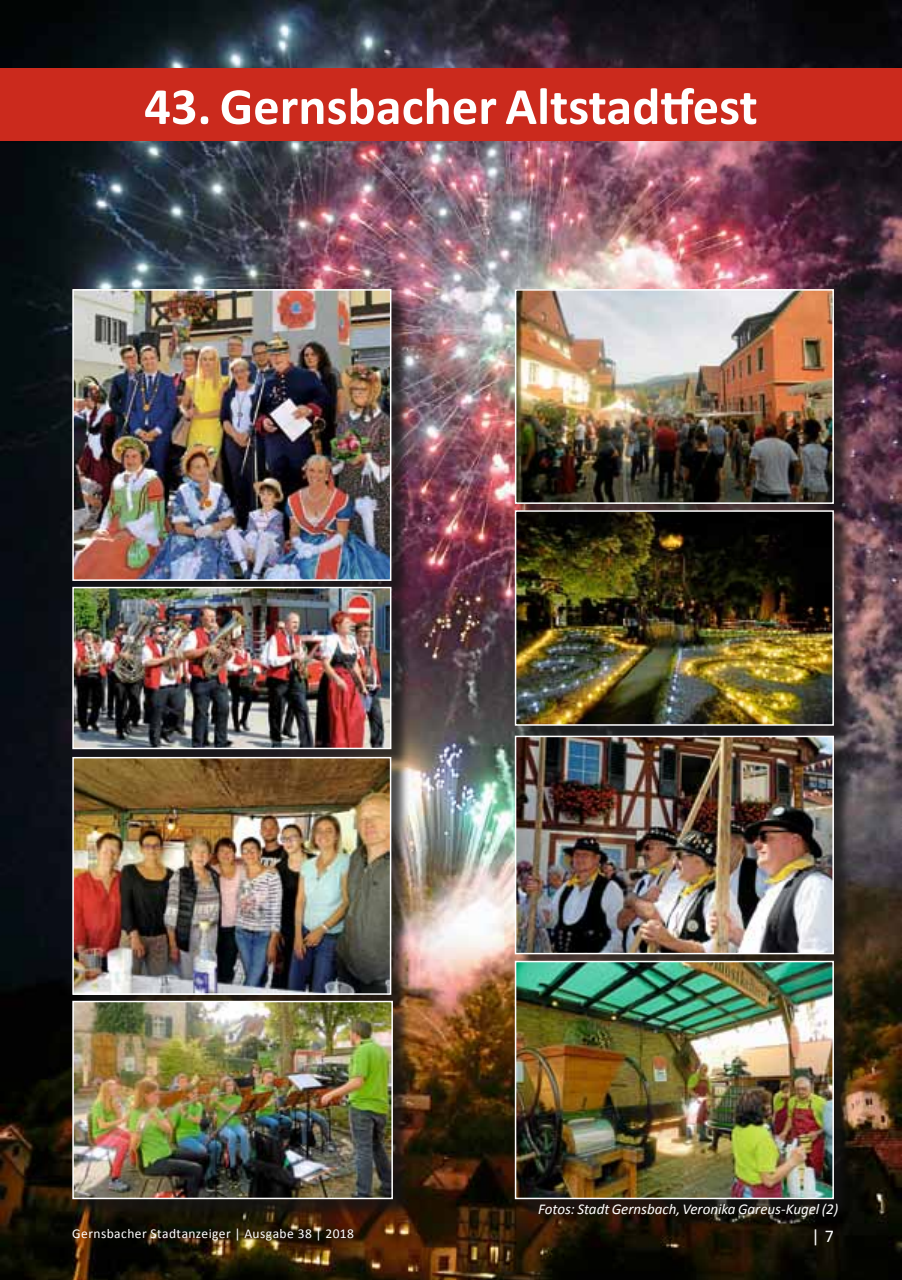
<style>
.page{position:relative;width:902px;height:1280px;background:#fff}
.page>*{position:absolute;margin:0;border:0;box-sizing:border-box;transform-origin:0 0}
.t1{font:700 52.5px "Calibri";color:#fff}
.t2{font:18px "Calibri";color:#fff}
.t3{font:italic 15px "Calibri";color:#fff}
.t4{font:13.5px "Calibri";letter-spacing:.025em;color:#fff}
</style>
<div class="page">
<img style="left:0;top:0;width:901px;height:1280px">
<div style="left:75px;top:291px;width:335px;height:309px;background:#141415;opacity:.75"></div>
<img style="left:75px;top:292px;width:313px;height:286px">
<div style="left:72px;top:289px;width:319px;height:292px;border:2px solid #fff"></div>
<div style="left:0;top:68px;width:901px;height:72px;background:#cb2a1d"></div>
<div style="left:517px;top:291px;width:335px;height:232px;background:#141415;opacity:.75"></div>
<img style="left:518px;top:292px;width:312px;height:209px">
<div style="left:515px;top:289px;width:318px;height:215px;border:2px solid #fff"></div>
<div style="left:75px;top:589px;width:335px;height:179px;background:#141415;opacity:.75"></div>
<img style="left:75px;top:590px;width:313px;height:156px">
<div style="left:72px;top:587px;width:319px;height:162px;border:2px solid #fff"></div>
<div style="left:75px;top:759px;width:335px;height:254px;background:#141415;opacity:.75"></div>
<img style="left:75px;top:760px;width:313px;height:232px">
<div style="left:72px;top:757px;width:319px;height:238px;border:2px solid #fff"></div>
<div style="left:75px;top:1003px;width:336px;height:215px;background:#141415;opacity:.75"></div>
<img style="left:75px;top:1004px;width:315px;height:192px">
<div style="left:72px;top:1001px;width:321px;height:198px;border:2px solid #fff"></div>
<div style="left:517px;top:512px;width:335px;height:232px;background:#141415;opacity:.75"></div>
<img style="left:517px;top:513px;width:313px;height:210px">
<div style="left:514px;top:510px;width:319px;height:216px;border:2px solid #fff"></div>
<div style="left:517px;top:738px;width:335px;height:235px;background:#141415;opacity:.75"></div>
<img style="left:517px;top:739px;width:313px;height:212px">
<div style="left:514px;top:736px;width:319px;height:218px;border:2px solid #fff"></div>
<div style="left:517px;top:963px;width:335px;height:255px;background:#141415;opacity:.75"></div>
<img style="left:517px;top:964px;width:313px;height:232px">
<div style="left:514px;top:961px;width:319px;height:238px;border:2px solid #fff"></div>
<h1 class="t1" style="left:144px;top:73px;width:615px">43. Gernsbacher Altstadtfest</h1>
<p class="t3" style="left:538px;top:1198px;width:302px">Fotos: Stadt Gernsbach, Veronika Gareus-Kugel (2)</p>
<p class="t4" style="left:72px;top:1225px;width:283px">Gernsbacher Stadtanzeiger | Ausgabe 38 | 2018</p>
<p class="t2" style="left:811px;top:1224px;width:24px">| 7</p>
</div>
